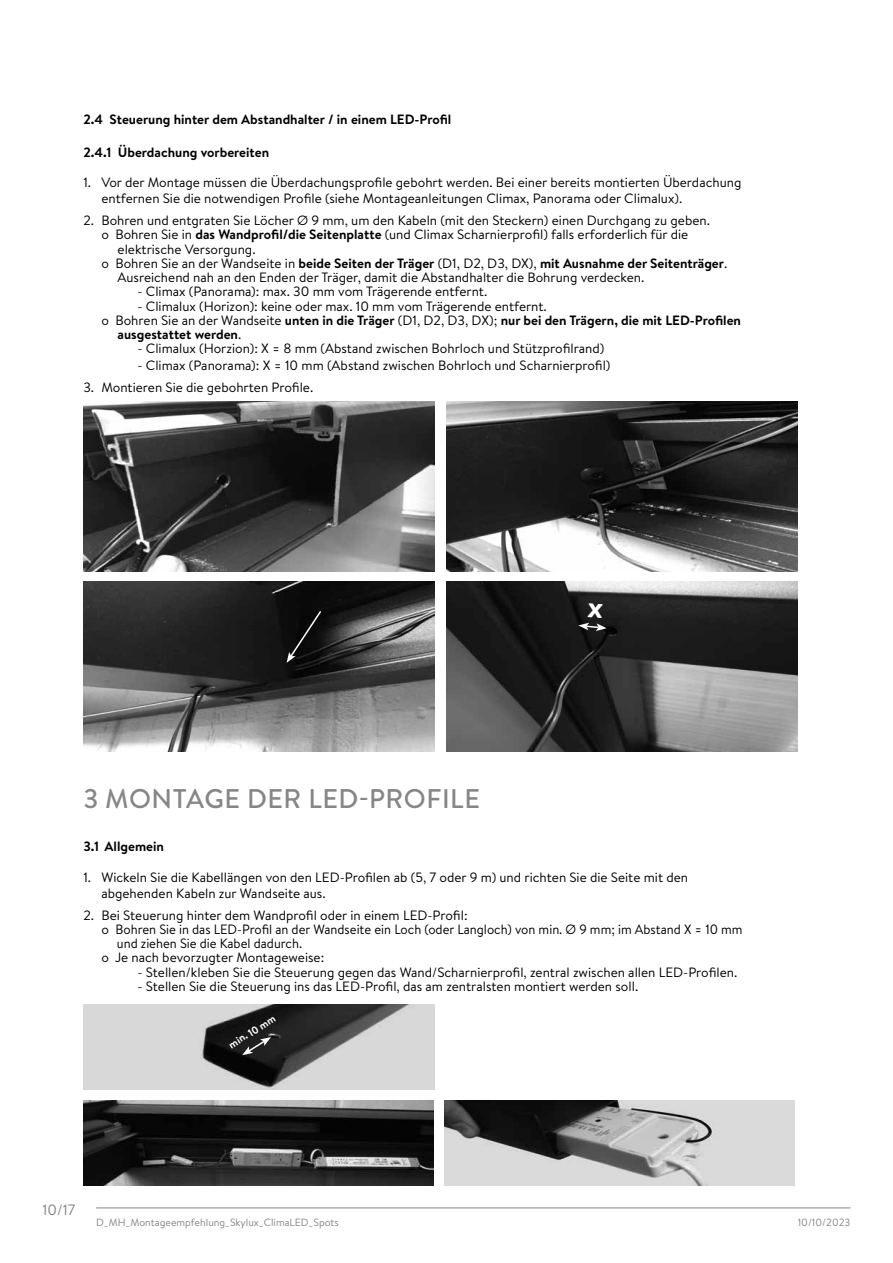
<style>
.page{position:relative;width:893px;height:1263px;background:#fff}
.page>*{position:absolute;margin:0;border:0;box-sizing:border-box;transform-origin:0 0}
.t1{font:500 27px "Brandon Text";letter-spacing:.02em;color:#868686}
.t2{font:15px "Brandon Text";color:#868686}
.t3{font:13.5px/16.2px "Brandon Text";color:#000}
.t4{font:700 13.5px "Brandon Text";color:#000}
.t5{font:13.5px "Brandon Text";color:#000;scale:.96 1}
.t6{font:10.5px "Brandon Text";color:#868686}
.t7{font:700 10.5px "Brandon Text";color:#fff}
.s1{font-weight:700}
.s2{font-weight:400}
</style>
<div class="page">
<hr style="left:96px;top:1207px;width:754px;height:1px;background:#868686">
<img style="left:83px;top:581px;width:351px;height:170px">
<svg style="left:287px;top:609px;width:36px;height:54px;background:#191919"></svg>
<img style="left:446px;top:581px;width:351px;height:170px">
<img style="left:83px;top:401px;width:351px;height:170px">
<img style="left:446px;top:401px;width:351px;height:170px">
<img style="left:83px;top:1004px;width:351px;height:85px">
<svg style="left:242px;top:1037px;width:29px;height:18px"></svg>
<img style="left:84px;top:1101px;width:349px;height:85px">
<img style="left:445px;top:1101px;width:349px;height:85px">
<svg style="left:578px;top:603px;width:29px;height:28px"></svg>
<p class="t4" style="left:83px;top:110px;width:369px">2.4 Steuerung hinter dem Abstandhalter / in einem LED-Profil</p>
<p class="t4" style="left:83px;top:143px;width:187px">2.4.1 Überdachung vorbereiten</p>
<p class="t3" style="left:101px;top:174px;width:642px;text-indent:-18px">1. Vor der Montage müssen die Überdachungsprofile gebohrt werden. Bei einer bereits montierten Überdachung entfernen Sie die notwendigen Profile (siehe Montageanleitungen Climax, Panorama oder Climalux).</p>
<p class="t3" style="left:83px;top:212px;width:628px">2. Bohren und entgraten Sie Löcher Ø 9 mm, um den Kabeln (mit den Steckern) einen Durchgang zu geben.</p>
<p class="t3" style="left:101px;top:226px;width:588px">o Bohren Sie in <span class="s1">das Wandprofil/die Seitenplatte</span> (und Climax Scharnierprofil) falls erforderlich für die</p>
<p class="t3" style="left:118px;top:240px;width:140px">elektrische Versorgung.</p>
<p class="t4" style="left:101px;top:254px;width:627px"><span class="s2">o Bohren Sie an der Wandseite in</span> beide Seiten der Träger <span class="s2">(D1, D2, D3, DX),</span> mit Ausnahme der Seitenträger<span class="s2">.</span></p>
<p class="t3" style="left:118px;top:269px;width:528px">Ausreichend nah an den Enden der Träger, damit die Abstandhalter die Bohrung verdecken.</p>
<p class="t3" style="left:137px;top:283px;width:351px">- Climax (Panorama): max. 30 mm vom Trägerende entfernt.</p>
<p class="t3" style="left:137px;top:297px;width:411px">- Climalux (Horizon): keine oder max. 10 mm vom Trägerende entfernt.</p>
<p class="t4" style="left:101px;top:311px;width:641px"><span class="s2">o Bohren Sie an der Wandseite</span> unten in die Träger <span class="s2">(D1, D2, D3, DX);</span> nur bei den Trägern, die mit LED-Profilen</p>
<p class="t4" style="left:118px;top:325px;width:125px">ausgestattet werden<span class="s2">.</span></p>
<p class="t3" style="left:137px;top:340px;width:469px">- Climalux (Horzion): X = 8 mm (Abstand zwischen Bohrloch und Stützprofilrand)</p>
<p class="t3" style="left:137px;top:356px;width:475px">- Climax (Panorama): X = 10 mm (Abstand zwischen Bohrloch und Scharnierprofil)</p>
<p class="t3" style="left:83px;top:379px;width:231px">3. Montieren Sie die gebohrten Profile.</p>
<h1 class="t1" style="left:83px;top:780px;width:398px">3 MONTAGE DER LED-PROFILE</h1>
<p class="t4" style="left:83px;top:837px;width:82px">3.1 Allgemein</p>
<p class="t3" style="left:101px;top:868px;width:588px;text-indent:-18px">1. Wickeln Sie die Kabellängen von den LED-Profilen ab (5, 7 oder 9 m) und richten Sie die Seite mit den abgehenden Kabeln zur Wandseite aus.</p>
<p class="t3" style="left:83px;top:906px;width:386px">2. Bei Steuerung hinter dem Wandprofil oder in einem LED-Profil:</p>
<p class="t3" style="left:101px;top:920px;width:643px">o Bohren Sie in das LED-Profil an der Wandseite ein Loch (oder Langloch) von min. Ø 9 mm; im Abstand X = 10 mm</p>
<p class="t5" style="left:117px;top:934px;width:194px">und ziehen Sie die Kabel dadurch.</p>
<p class="t3" style="left:101px;top:949px;width:224px">o Je nach bevorzugter Montageweise:</p>
<p class="t3" style="left:137px;top:963px;width:601px">- Stellen/kleben Sie die Steuerung gegen das Wand/Scharnierprofil, zentral zwischen allen LED-Profilen.</p>
<p class="t3" style="left:137px;top:977px;width:502px">- Stellen Sie die Steuerung ins das LED-Profil, das am zentralsten montiert werden soll.</p>
<p class="t7" style="left:226px;top:1039px;width:55px;rotate:-32deg">min. 10 mm</p>
<p class="t2" style="left:43px;top:1199px;width:34px">10/17</p>
<p class="t6" style="left:96px;top:1215px;width:244px">D_MH_Montageempfehlung_Skylux_ClimaLED_Spots</p>
<p class="t6" style="left:798px;top:1215px;width:54px">10/10/2023</p>
</div>
